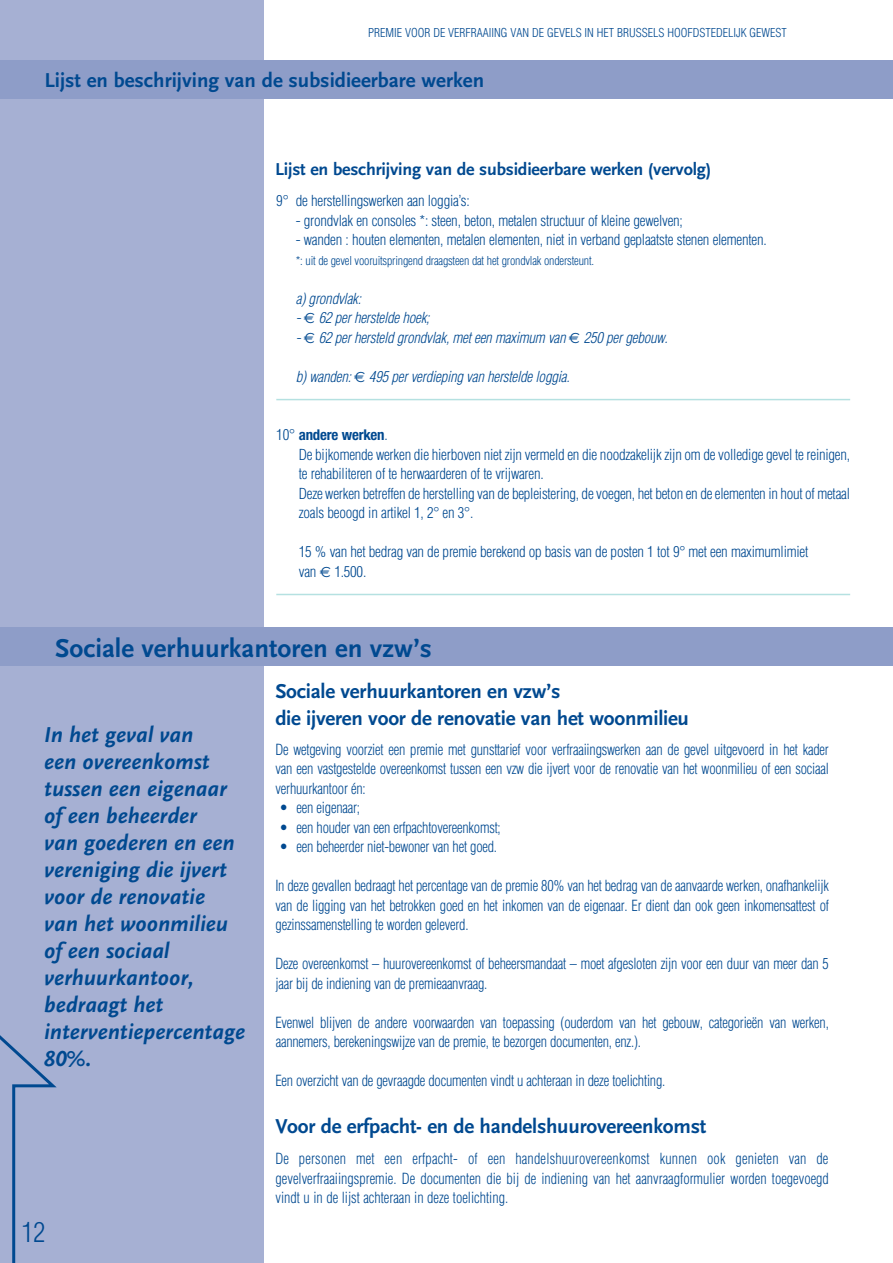
<style>
.page{position:relative;width:893px;height:1263px;background:#fff}
.page>*{position:absolute;margin:0;border:0;box-sizing:border-box;transform-origin:0 0}
.t1{font:700 27px "Scala Sans LF";color:#004990}
.t2{font:300 condensed 27px "Helvetica LT Std";color:#004990}
.t3{font:italic 700 22.5px/27px "Scala Sans LF";color:#004990}
.t4{font:700 21px/27px "Scala Sans LF";letter-spacing:-.01em;color:#004990}
.t5{font:700 18px "Scala Sans LF";letter-spacing:-.01em;color:#004990}
.t6{font:300 condensed 15px/19.5px "Helvetica LT Std";letter-spacing:-.015em;color:#004990;text-align:justify;scale:.95 1}
.t7{font:300 condensed 14.85px/19.5px "Helvetica LT Std";letter-spacing:-.015em;color:#004990}
.t8{font:italic 300 condensed 14.85px "Helvetica LT Std";letter-spacing:-.015em;color:#004990}
.t9{font:700 condensed 14.85px "Helvetica Neue";letter-spacing:-.015em;color:#004990}
.t10{font:300 condensed 12px "Helvetica LT Std";color:#004990}
.s1{font-family:"Euro Sans";font-weight:400;font-style:normal;font-stretch:normal}
.s2{font-family:"Helvetica LT Std";font-weight:300}
.s3{font-family:"Euro Sans";font-weight:400;font-stretch:normal}
</style>
<div class="page">
<div style="left:0;top:0;width:264px;height:1263px;background:#a6b0d3"></div>
<div style="left:0;top:60px;width:893px;height:38px;background:#8e9dc8"></div>
<hr style="left:276px;top:399px;width:574px;height:1px;background:#b5e1e1">
<hr style="left:276px;top:594px;width:574px;height:1px;background:#b5e1e1">
<div style="left:0;top:627px;width:893px;height:39px;background:#8e9dc8"></div>
<svg style="left:0;top:1035px;width:57px;height:228px"></svg>
<p class="t10" style="left:368px;top:28px;width:420px">PREMIE VOOR DE VERFRAAIING VAN DE GEVELS IN HET BRUSSELS HOOFDSTEDELIJK GEWEST</p>
<h3 class="t4" style="left:44px;top:68px;width:441px">Lijst en beschrijving van de subsidieerbare werken</h3>
<p class="t5" style="left:275px;top:162px;width:438px">Lijst en beschrijving van de subsidieerbare werken (vervolg)</p>
<p class="t7" style="left:276px;top:193px;width:195px">9° de herstellingswerken aan loggia’s:</p>
<p class="t7" style="left:296px;top:212px;width:389px">- grondvlak en consoles *: steen, beton, metalen structuur of kleine gewelven;</p>
<p class="t7" style="left:296px;top:232px;width:472px">- wanden : houten elementen, metalen elementen, niet in verband geplaatste stenen elementen.</p>
<p class="t10" style="left:296px;top:256px;width:300px">*: uit de gevel vooruitspringend draagsteen dat het grondvlak ondersteunt.</p>
<p class="t8" style="left:296px;top:293px;width:67px">a) grondvlak:</p>
<p class="t8" style="left:296px;top:313px;width:135px">- <span class="s1">€</span> 62 per herstelde hoek;</p>
<p class="t8" style="left:296px;top:332px;width:373px">- <span class="s1">€</span> 62 per hersteld grondvlak, met een maximum van <span class="s1">€</span> 250 per gebouw.</p>
<p class="t8" style="left:296px;top:371px;width:275px">b) wanden: <span class="s1">€</span> 495 per verdieping van herstelde loggia.</p>
<p class="t9" style="left:276px;top:430px;width:113px"><span class="s2">10°</span> andere werken<span class="s2">.</span></p>
<p class="t7" style="left:299px;top:446px;width:553px">De bijkomende werken die hierboven niet zijn vermeld en die noodzakelijk zijn om de volledige gevel te reinigen, te rehabiliteren of te herwaarderen of te vrijwaren.<br>Deze werken betreffen de herstelling van de bepleistering, de voegen, het beton en de elementen in hout of metaal zoals beoogd in artikel 1, 2° en 3°.</p>
<p class="t7" style="left:299px;top:544px;width:511px">15 % van het bedrag van de premie berekend op basis van de posten 1 tot 9° met een maximumlimiet van <span class="s3">€</span> 1.500.</p>
<h1 class="t1" style="left:55px;top:638px;width:378px">Sociale verhuurkantoren en vzw’s</h1>
<h3 class="t4" style="left:275px;top:679px;width:415px">Sociale verhuurkantoren en vzw’s<br>die ijveren voor de renovatie van het woonmilieu</h3>
<p class="t6" style="left:275px;top:741px;width:584px">De wetgeving voorziet een premie met gunsttarief voor verfraaiingswerken aan de gevel uitgevoerd in het kader van een vastgestelde overeenkomst tussen een vzw die ijvert voor de renovatie van het woonmilieu of een sociaal verhuurkantoor én:</p>
<p class="t6" style="left:280px;top:799px;width:86px">• een eigenaar;</p>
<p class="t6" style="left:280px;top:819px;width:234px">• een houder van een erfpachtovereenkomst;</p>
<p class="t6" style="left:280px;top:838px;width:230px">• een beheerder niet-bewoner van het goed.</p>
<p class="t6" style="left:275px;top:877px;width:584px">In deze gevallen bedraagt het percentage van de premie 80% van het bedrag van de aanvaarde werken, onafhankelijk van de ligging van het betrokken goed en het inkomen van de eigenaar. Er dient dan ook geen inkomensattest of gezinssamenstelling te worden geleverd.</p>
<p class="t6" style="left:275px;top:955px;width:584px">Deze overeenkomst – huurovereenkomst of beheersmandaat – moet afgesloten zijn voor een duur van meer dan 5 jaar bij de indiening van de premieaanvraag.</p>
<p class="t6" style="left:275px;top:1014px;width:584px">Evenwel blijven de andere voorwaarden van toepassing (ouderdom van het gebouw, categorieën van werken, aannemers, berekeningswijze van de premie, te bezorgen documenten, enz.).</p>
<p class="t6" style="left:275px;top:1072px;width:412px">Een overzicht van de gevraagde documenten vindt u achteraan in deze toelichting.</p>
<h3 class="t4" style="left:275px;top:1114px;width:432px">Voor de erfpacht- en de handelshuurovereenkomst</h3>
<p class="t6" style="left:275px;top:1150px;width:584px">De personen met een erfpacht- of een handelshuurovereenkomst kunnen ook genieten van de gevelverfraaiingspremie. De documenten die bij de indiening van het aanvraagformulier worden toegevoegd vindt u in de lijst achteraan in deze toelichting.</p>
<h2 class="t3" style="left:44px;top:723px;width:202px">In het geval van<br>een overeenkomst tussen een eigenaar of een beheerder<br>van goederen en een vereniging die ijvert voor de renovatie<br>van het woonmilieu of een sociaal verhuurkantoor, bedraagt het interventiepercentage<br>80%.</h2>
<h1 class="t2" style="left:22px;top:1222px;width:25px">12</h1>
</div>
